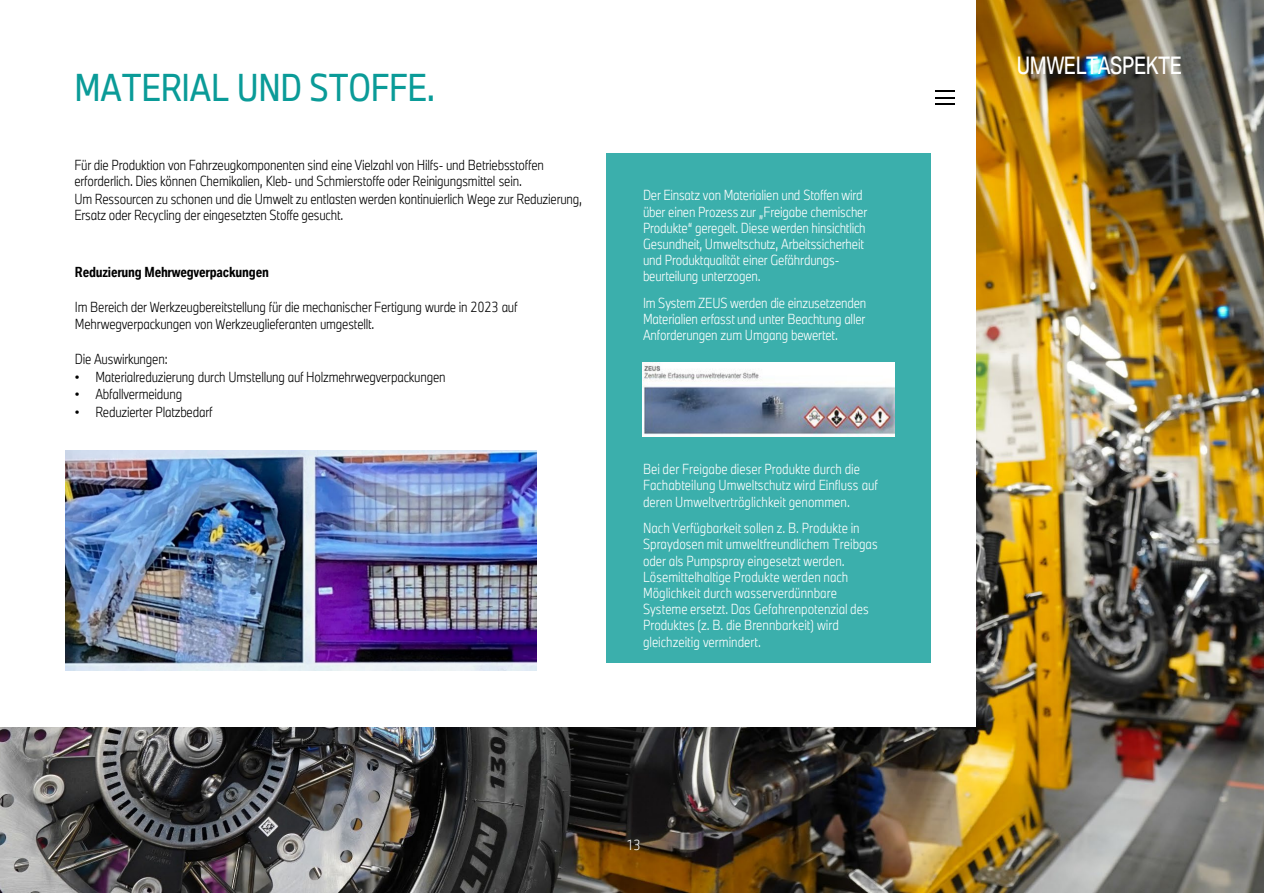
<style>
.page{position:relative;width:1264px;height:894px;background:#fff}
.page>*{position:absolute;margin:0;border:0;box-sizing:border-box;transform-origin:0 0}
.t1{font:36px "BMW Group TN Condensed";letter-spacing:-.005em;color:#0a9b98}
.t2{font:condensed 23.25px "BMW Type";letter-spacing:-.015em;color:#fff}
.t3{font:300 13.5px/16.2px "BMW Group TN Condensed";letter-spacing:-.005em;color:#fff}
.t4{font:300 13.5px/16.2px "BMW Group TN Condensed";letter-spacing:-.01em;color:#000}
.t5{font:700 condensed 13.5px "BMW Type";letter-spacing:-.015em;color:#000}
.s1{font-family:"Arial";font-weight:400}
</style>
<div class="page">
<img style="left:0;top:0;width:1263px;height:892px">
<div style="left:0;top:0;width:975px;height:726px;background:#fff"></div>
<div style="left:606px;top:154px;width:324px;height:508px;background:#3bafac"></div>
<img style="left:642px;top:362px;width:252px;height:74px">
<img style="left:66px;top:450px;width:470px;height:220px">
<svg style="left:935px;top:97px;width:19px;height:1px"></svg>
<svg style="left:935px;top:90px;width:19px;height:1px"></svg>
<svg style="left:935px;top:104px;width:19px;height:1px"></svg>
<p class="t1" style="left:74px;top:62px;width:362px">MATERIAL UND STOFFE.</p>
<p class="t4" style="left:74px;top:156px;width:471px">Für die Produktion von Fahrzeugkomponenten sind eine Vielzahl von Hilfs- und Betriebsstoffen erforderlich. Dies können Chemikalien, Kleb- und Schmierstoffe oder Reinigungsmittel sein.</p>
<p class="t4" style="left:74px;top:190px;width:509px">Um Ressourcen zu schonen und die Umwelt zu entlasten werden kontinuierlich Wege zur Reduzierung,<br>Ersatz oder Recycling der eingesetzten Stoffe gesucht.</p>
<p class="t3" style="left:643px;top:187px;width:226px">Der Einsatz von Materialien und Stoffen wird über einen Prozess zur „Freigabe chemischer Produkte“ geregelt. Diese werden hinsichtlich Gesundheit, Umweltschutz, Arbeitssicherheit und Produktqualität einer Gefährdungs&shy;beurteilung unterzogen.</p>
<p class="t3" style="left:643px;top:294px;width:225px;text-align:justify">Im System ZEUS werden die einzusetzenden Materialien erfasst und unter Beachtung aller Anforderungen zum Umgang bewertet.</p>
<p class="t5" style="left:75px;top:263px;width:195px">Reduzierung Mehrwegverpackungen</p>
<p class="t4" style="left:75px;top:299px;width:444px">Im Bereich der Werkzeugbereitstellung für die mechanischer Fertigung wurde in 2023 auf<br>Mehrwegverpackungen von Werkzeuglieferanten umgestellt.</p>
<p class="t4" style="left:75px;top:350px;width:94px">Die Auswirkungen:</p>
<p class="t4" style="left:75px;top:368px;width:372px"><span class="s1">•</span> Materialreduzierung durch Umstellung auf Holzmehrwegverpackungen</p>
<p class="t4" style="left:75px;top:386px;width:109px"><span class="s1">•</span> Abfallvermeidung</p>
<p class="t4" style="left:75px;top:403px;width:139px"><span class="s1">•</span> Reduzierter Platzbedarf</p>
<p class="t3" style="left:643px;top:460px;width:236px">Bei der Freigabe dieser Produkte durch die<br>Fachabteilung Umweltschutz wird Einfluss auf deren Umweltverträglichkeit genommen.</p>
<p class="t3" style="left:643px;top:519px;width:236px">Nach Verfügbarkeit sollen z. B. Produkte in Spraydosen mit umweltfreundlichem Treibgas oder als Pumpspray eingesetzt werden.<br>Lösemittelhaltige Produkte werden nach Möglichkeit durch wasserverdünnbare Systeme ersetzt. Das Gefahrenpotenzial des Produktes (z. B. die Brennbarkeit) wird gleichzeitig vermindert.</p>
<p class="t3" style="left:626px;top:836px;width:16px">13</p>
<h2 class="t2" style="left:1016px;top:50px;width:166px">UMWELTASPEKTE</h2>
</div>
